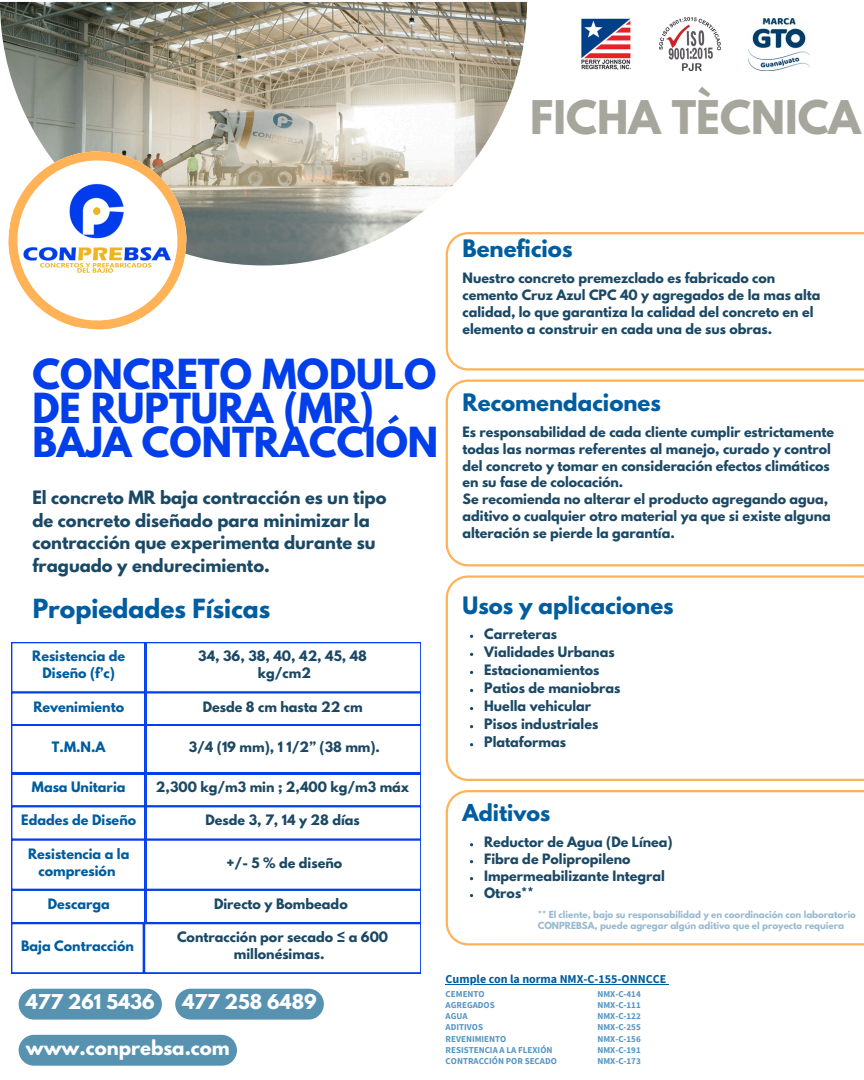
<style>
.page{position:relative;width:864px;height:1080px;background:#fff}
.page>*{position:absolute;margin:0;border:0;box-sizing:border-box;transform-origin:0 0}
.t1{font:700 41.1px "League Spartan";color:#a7a69c}
.t2{font:700 36.75px/33.8px "League Spartan";color:#023fea}
.t3{font:700 23.4px "League Spartan";color:#005d9f}
.t4{font:700 21.3px "League Spartan";color:#005d9f}
.t5{font:700 20.7px "League Spartan";color:#005d9f}
.t6{font:700 18.15px "League Spartan";color:#fff}
.t7{font:700 16.35px/22.5px "League Spartan";color:#1b4965}
.t8{font:700 12.75px/16.8px "League Spartan";color:#1b4965}
.t9{font:700 12.75px/16.8px "League Spartan";color:#005d9f;text-align:center}
.t10{font:700 12px "Source Sans Pro";color:#005d9f}
.t11{font:700 9px/11.2px "Source Sans Pro";color:#5596c4}
.t12{font:700 8.7px/11.6px "League Spartan";color:#98bad1}
</style>
<div class="page">
<img style="left:0;top:2px;width:527px;height:263px">
<svg style="left:446px;top:380px;width:418px;height:186px"></svg>
<svg style="left:446px;top:790px;width:418px;height:155px"></svg>
<svg style="left:446px;top:575px;width:418px;height:206px"></svg>
<svg style="left:3px;top:146px;width:188px;height:184px"></svg>
<img style="left:0;top:154px;width:182px;height:173px">
<img style="left:659px;top:18px;width:61px;height:53px">
<img style="left:581px;top:18px;width:50px;height:52px">
<img style="left:749px;top:18px;width:61px;height:53px">
<svg style="left:446px;top:232px;width:418px;height:138px"></svg>
<svg style="left:11px;top:642px;width:410px;height:331px"></svg>
<div style="left:19px;top:989px;width:143px;height:31px;background:#5792b1;border-radius:15px"></div>
<div style="left:19px;top:1035px;width:218px;height:31px;background:#5792b1"></div>
<div style="left:175px;top:989px;width:149px;height:31px;background:#5792b1;border-radius:15px"></div>
<hr style="left:446px;top:984px;width:220px;height:1px;background:#005d9f">
<h1 class="t1" style="left:530px;top:97px;width:332px">FICHA TÈCNICA</h1>
<h2 class="t2" style="left:32px;top:362px;width:407px">CONCRETO MODULO<br>DE RUPTURA (MR)<br>BAJA CONTRACCIÓN</h2>
<p class="t7" style="left:32px;top:489px;width:356px">El concreto MR baja contracción es un tipo de concreto diseñado para minimizar la contracción que experimenta durante su fraguado y endurecimiento.</p>
<h3 class="t3" style="left:33px;top:597px;width:239px">Propiedades Físicas</h3>
<p class="t9" style="left:32px;top:649px;width:95px">Resistencia de<br>Diseño (f’c)</p>
<p class="t8" style="left:198px;top:649px;width:170px;text-align:center">34, 36, 38, 40, 42, 45, 48 kg/cm2</p>
<p class="t9" style="left:33px;top:700px;width:92px">Revenimiento</p>
<p class="t8" style="left:203px;top:700px;width:161px">Desde 8 cm hasta 22 cm</p>
<p class="t9" style="left:52px;top:740px;width:55px">T.M.N.A</p>
<p class="t8" style="left:189px;top:740px;width:193px">3/4 (19 mm), 1 1/2” (38 mm).</p>
<h3 class="t4" style="left:463px;top:238px;width:112px">Beneficios</h3>
<p class="t8" style="left:463px;top:271px;width:359px">Nuestro concreto premezclado es fabricado con cemento Cruz Azul CPC 40 y agregados de la mas alta calidad, lo que garantiza la calidad del concreto en el elemento a construir en cada una de sus obras.</p>
<h3 class="t4" style="left:463px;top:392px;width:200px">Recomendaciones</h3>
<p class="t8" style="left:463px;top:425px;width:373px">Es responsabilidad de cada cliente cumplir estrictamente todas las normas referentes al manejo, curado y control del concreto y tomar en consideración efectos climáticos en su fase de colocación.<br>Se recomienda no alterar el producto agregando agua, aditivo o cualquier otro material ya que si existe alguna alteración se pierde la garantía.</p>
<h3 class="t4" style="left:463px;top:595px;width:213px">Usos y aplicaciones</h3>
<p class="t8" style="left:484px;top:626px;width:138px;line-height:18px">Carreteras<br>Vialidades Urbanas<br>Estacionamientos<br>Patios de maniobras<br>Huella vehicular<br>Pisos industriales<br>Plataformas</p>
<p class="t9" style="left:32px;top:780px;width:95px">Masa Unitaria</p>
<p class="t8" style="left:156px;top:780px;width:255px">2,300 kg/m3 min ; 2,400 kg/m3 máx</p>
<p class="t9" style="left:21px;top:814px;width:116px">Edades de Diseño</p>
<p class="t8" style="left:205px;top:814px;width:156px">Desde 3, 7, 14 y 28 días</p>
<p class="t9" style="left:28px;top:847px;width:103px">Resistencia a la compresión</p>
<p class="t8" style="left:226px;top:856px;width:117px">+/- 5 % de diseño</p>
<p class="t9" style="left:48px;top:897px;width:64px">Descarga</p>
<p class="t8" style="left:214px;top:897px;width:135px">Directo y Bombeado</p>
<p class="t9" style="left:21px;top:939px;width:114px">Baja Contracción</p>
<p class="t8" style="left:177px;top:930px;width:213px;text-align:center">Contracción por secado ≤ a 600 millonésimas.</p>
<h3 class="t6" style="left:26px;top:993px;width:130px">477 261 5436</h3>
<h3 class="t6" style="left:26px;top:1039px;width:205px">www.conprebsa.com</h3>
<h3 class="t6" style="left:183px;top:993px;width:136px">477 258 6489</h3>
<h3 class="t5" style="left:463px;top:802px;width:89px">Aditivos</h3>
<p class="t8" style="left:484px;top:835px;width:190px">Reductor de Agua (De Línea)<br>Fibra de Polipropileno<br>Impermeabilizante Integral<br>Otros**</p>
<p class="t12" style="left:538px;top:909px;width:320px">** El cliente, bajo su responsabilidad y en coordinación con laboratorio<br>CONPREBSA, puede agregar algún aditivo que el proyecto requiera</p>
<p class="t10" style="left:446px;top:971px;width:222px">Cumple con la norma NMX-C-155-ONNCCE</p>
<p class="t11" style="left:446px;top:988px;width:113px">CEMENTO<br>AGREGADOS<br>AGUA<br>ADITIVOS<br>REVENIMIENTO<br>RESISTENCIA A LA FLEXIÓN<br>CONTRACCIÓN POR SECADO</p>
<p class="t11" style="left:597px;top:988px;width:45px;text-align:justify">NMX-C-414<br>NMX-C-111<br>NMX-C-122<br>NMX-C-255<br>NMX-C-156<br>NMX-C-191<br>NMX-C-173</p>
</div>
